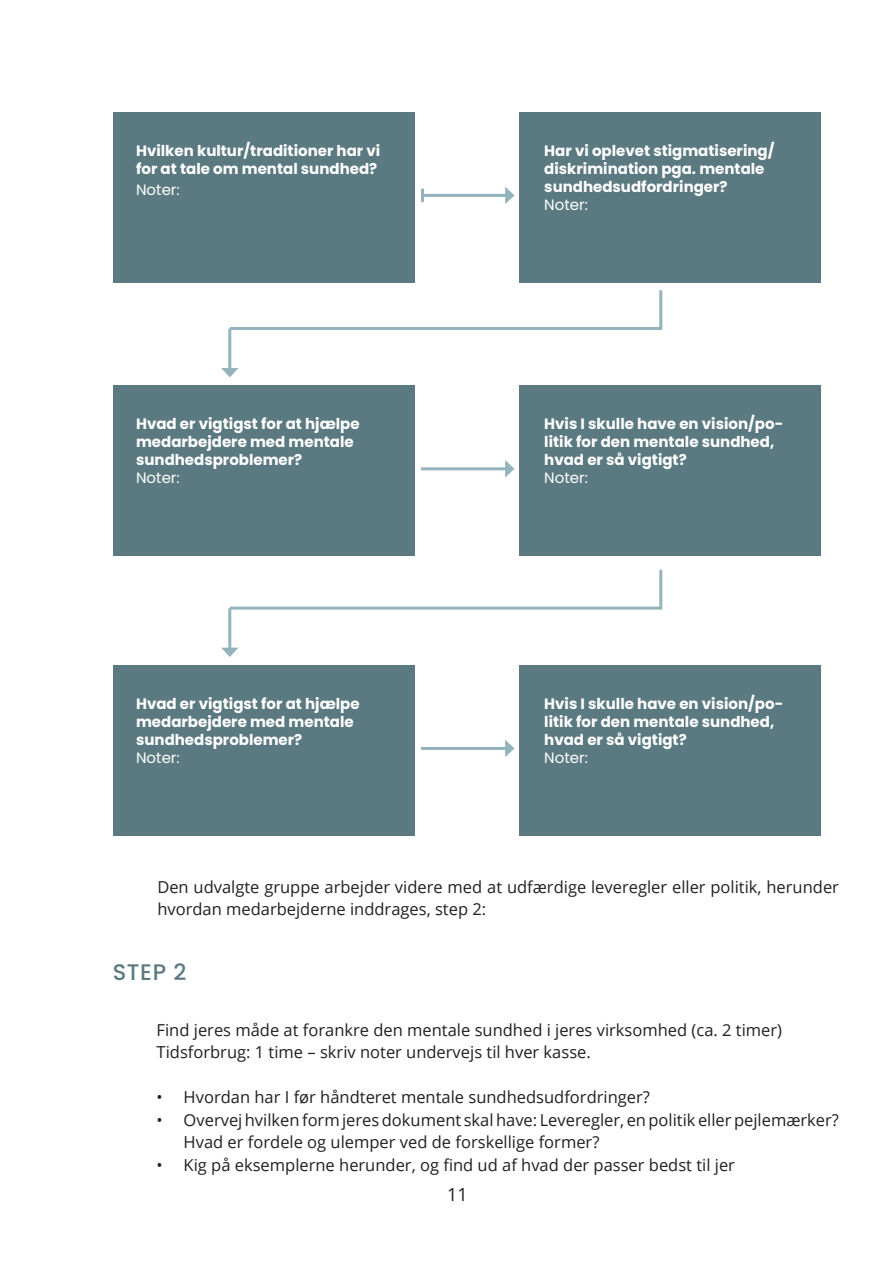
<style>
.page{position:relative;width:893px;height:1263px;background:#fff}
.page>*{position:absolute;margin:0;border:0;box-sizing:border-box;transform-origin:0 0}
.t1{font:500 22.5px "Poppins";color:#5b7981}
.t2{font:18px "Open Sans";color:#231f20}
.t3{font:16.5px/22.5px "Open Sans";color:#231f20}
.t4{font:700 15px/18px "Poppins";color:#fff}
.t5{font:15px "Poppins";color:#fff}
</style>
<div class="page">
<div style="left:113px;top:386px;width:302px;height:170px;background:#5b7981"></div>
<div style="left:519px;top:386px;width:302px;height:170px;background:#5b7981"></div>
<hr style="left:421px;top:467px;width:87px;height:3px;background:#94b4bd">
<svg style="left:505px;top:460px;width:9px;height:18px"></svg>
<hr style="left:659px;top:570px;width:3px;height:39px;background:#94b4bd">
<hr style="left:230px;top:607px;width:431px;height:3px;background:#94b4bd">
<hr style="left:228px;top:608px;width:3px;height:42px;background:#94b4bd">
<svg style="left:221px;top:648px;width:17px;height:9px"></svg>
<div style="left:113px;top:665px;width:302px;height:171px;background:#5b7981"></div>
<div style="left:519px;top:665px;width:302px;height:171px;background:#5b7981"></div>
<hr style="left:421px;top:747px;width:87px;height:3px;background:#94b4bd">
<svg style="left:505px;top:740px;width:9px;height:17px"></svg>
<div style="left:113px;top:112px;width:302px;height:171px;background:#5b7981"></div>
<div style="left:519px;top:112px;width:302px;height:171px;background:#5b7981"></div>
<hr style="left:422px;top:194px;width:86px;height:3px;background:#94b4bd">
<svg style="left:421px;top:189px;width:3px;height:13px"></svg>
<svg style="left:505px;top:187px;width:9px;height:17px"></svg>
<hr style="left:659px;top:290px;width:3px;height:40px;background:#94b4bd">
<hr style="left:230px;top:327px;width:431px;height:3px;background:#94b4bd">
<hr style="left:228px;top:328px;width:3px;height:43px;background:#94b4bd">
<svg style="left:221px;top:368px;width:18px;height:9px"></svg>
<p class="t4" style="left:136px;top:142px;width:246px">Hvilken kultur/traditioner har vi for at tale om mental sundhed?</p>
<p class="t5" style="left:136px;top:182px;width:45px">Noter:</p>
<p class="t4" style="left:136px;top:415px;width:225px">Hvad er vigtigst for at hjælpe medarbejdere med mentale sundhedsproblemer?</p>
<p class="t5" style="left:136px;top:469px;width:45px">Noter:</p>
<p class="t4" style="left:136px;top:695px;width:225px">Hvad er vigtigst for at hjælpe medarbejdere med mentale sundhedsproblemer?</p>
<p class="t5" style="left:136px;top:749px;width:45px">Noter:</p>
<p class="t4" style="left:544px;top:142px;width:232px">Har vi oplevet stigmatisering/ diskrimination pga. mentale sundhedsudfordringer?</p>
<p class="t5" style="left:544px;top:196px;width:45px">Noter:</p>
<p class="t4" style="left:544px;top:415px;width:241px">Hvis I skulle have en vision/po&shy;litik for den mentale sundhed, hvad er så vigtigt?</p>
<p class="t5" style="left:544px;top:469px;width:45px">Noter:</p>
<p class="t4" style="left:544px;top:695px;width:241px">Hvis I skulle have en vision/po&shy;litik for den mentale sundhed, hvad er så vigtigt?</p>
<p class="t5" style="left:544px;top:749px;width:45px">Noter:</p>
<p class="t3" style="left:157px;top:875px;width:683px">Den udvalgte gruppe arbejder videre med at udfærdige leveregler eller politik, herunder hvordan medarbejderne inddrages, step 2:</p>
<p class="t1" style="left:113px;top:959px;width:75px">STEP 2</p>
<p class="t3" style="left:157px;top:1018px;width:627px">Find jeres måde at forankre den mentale sundhed i jeres virksomhed (ca. 2 timer)</p>
<p class="t3" style="left:157px;top:1040px;width:436px">Tidsforbrug: 1 time – skriv noter undervejs til hver kasse.</p>
<p class="t3" style="left:157px;top:1085px;width:495px">• Hvordan har I før håndteret mentale sundhedsudfordringer?</p>
<p class="t3" style="left:184px;top:1108px;width:657px;text-indent:-27px">• Overvej hvilken form jeres dokument skal have: Leveregler, en politik eller pejlemærker?<br>Hvad er fordele og ulemper ved de forskellige former?</p>
<p class="t3" style="left:157px;top:1153px;width:580px">• Kig på eksemplerne herunder, og find ud af hvad der passer bedst til jer</p>
<p class="t2" style="left:447px;top:1182px;width:22px">11</p>
</div>
